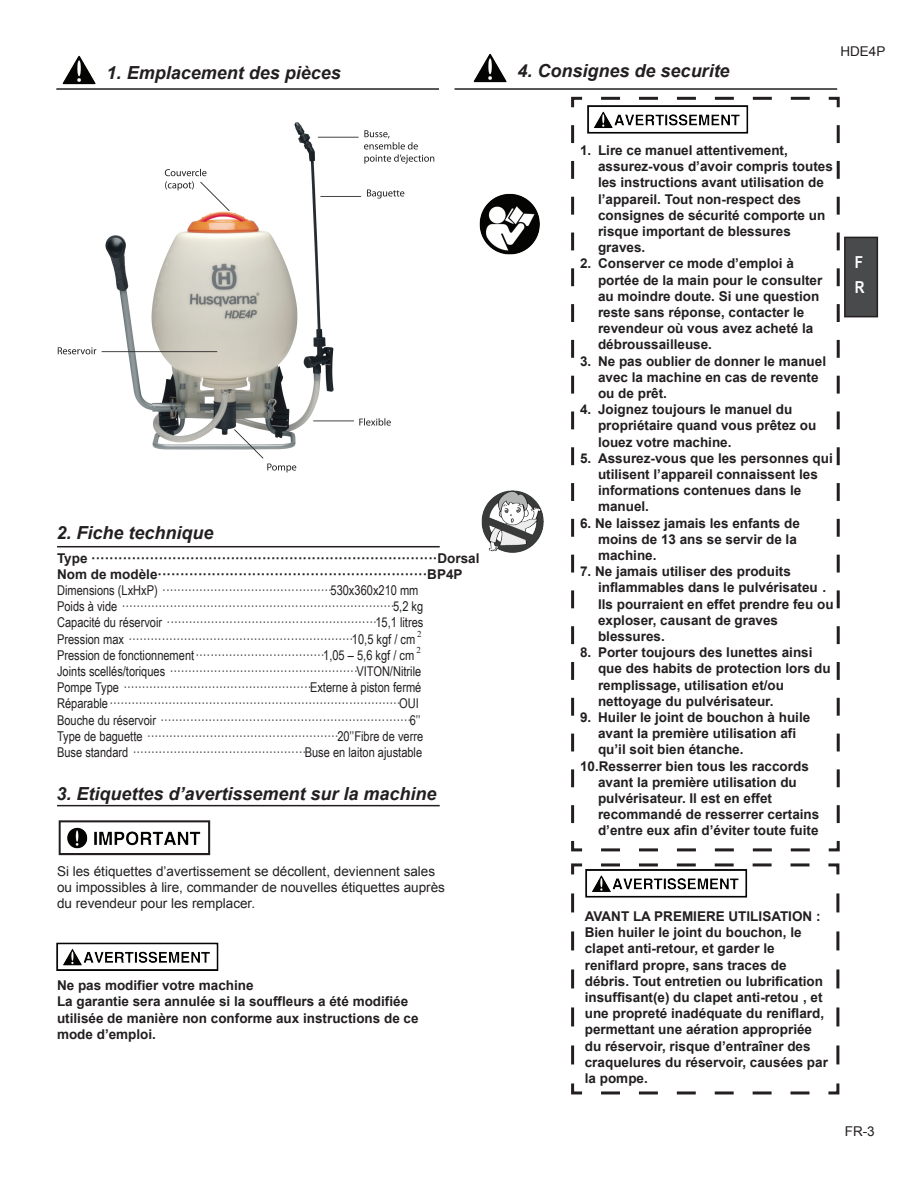
<style>
.page{position:relative;width:918px;height:1188px;background:#fff}
.page>*{position:absolute;margin:0;border:0;box-sizing:border-box;transform-origin:0 0}
.t1{font:italic 700 18px "Arial";color:#231f20}
.t2{font:700 16.5px "Arial Narrow";color:#fff}
.t3{font:700 13.5px/16.2px "Arial";color:#231f20}
.t4{font:13.5px/16.2px "Arial Narrow";color:#231f20}
.t5{font:13.5px "Arial";color:#231f20}
.t6{font:13.5px "Arial";color:#231f20}
.t7{font:9px "Times New Roman";color:#231f20}
.s1{font-style:inherit}
.s2{font-family:"Arial";font-weight:700}
</style>
<div class="page">
<div style="left:845px;top:237px;width:32px;height:80px;background:#494a4b"></div>
<div style="left:844px;top:237px;width:34px;height:80px;border:2px solid #231f20"></div>
<hr style="left:455px;top:88px;width:382px;height:2px;background:#231f20">
<hr style="left:56px;top:88px;width:383px;height:2px;background:#231f20">
<svg style="left:571px;top:96px;width:269px;height:756px"></svg>
<svg style="left:571px;top:863px;width:269px;height:232px"></svg>
<hr style="left:57px;top:546px;width:383px;height:1px;background:#231f20">
<hr style="left:57px;top:805px;width:383px;height:1px;background:#231f20">
<img style="left:479px;top:193px;width:61px;height:62px">
<img style="left:580px;top:96px;width:177px;height:41px">
<img style="left:481px;top:490px;width:63px;height:63px">
<img style="left:58px;top:820px;width:153px;height:36px">
<img style="left:56px;top:55px;width:41px;height:35px">
<img style="left:467px;top:53px;width:41px;height:37px">
<img style="left:578px;top:866px;width:177px;height:35px">
<img style="left:56px;top:942px;width:163px;height:28px">
<img style="left:58px;top:123px;width:377px;height:349px">
<p class="t1" style="left:107px;top:61px;width:236px">1. Emplacement des pièces</p>
<p class="t1" style="left:518px;top:59px;width:214px">4. Consignes de securite</p>
<p class="t6" style="left:840px;top:42px;width:47px">HDE<span class="s1">4P</span></p>
<p class="t1" style="left:56px;top:521px;width:159px">2. Fiche technique</p>
<p class="t3" style="left:57px;top:550px;width:424px">Type ·············································································Dorsal</p>
<p class="t4" style="left:57px;top:565px;width:407px"><span class="s2">Nom de modèle····························································BP4P<br></span>Dimensions (LxHxP) ··············································530x360x210 mm</p>
<p class="t4" style="left:57px;top:598px;width:368px">Poids à vide ··········································································5,2 kg</p>
<p class="t4" style="left:57px;top:614px;width:368px">Capacité du réservoir ·························································15,1 litres</p>
<p class="t4" style="left:57px;top:630px;width:360px">Pression max ·····························································10,5 kgf / cm</p>
<p class="t4" style="left:57px;top:646px;width:359px">Pression de fonctionnement···································1,05 – 5,6 kgf / cm</p>
<p class="t4" style="left:57px;top:663px;width:366px">Joints scellés/toriques ···················································VITON/Nitrile</p>
<p class="t4" style="left:57px;top:679px;width:366px">Pompe Type ···················································Externe à piston fermé</p>
<p class="t4" style="left:57px;top:695px;width:363px">Réparable···············································································OUI</p>
<p class="t4" style="left:57px;top:711px;width:365px">Bouche du réservoir ····································································6’’</p>
<p class="t4" style="left:57px;top:727px;width:368px">Type de baguette ····················································20’’Fibre de verre</p>
<p class="t4" style="left:57px;top:744px;width:367px">Buse standard ···············································Buse en laiton ajustable</p>
<p class="t7" style="left:417px;top:628px;width:6px">2</p>
<p class="t7" style="left:416px;top:644px;width:6px">2</p>
<p class="t1" style="left:56px;top:782px;width:382px">3. Etiquettes d’avertissement sur la machine</p>
<p class="t5" style="left:57px;top:862px;width:380px">Si les étiquettes d’avertissement se décollent, deviennent sales</p>
<p class="t5" style="left:57px;top:878px;width:389px">ou impossibles à lire, commander de nouvelles étiquettes auprès</p>
<p class="t5" style="left:57px;top:894px;width:200px">du revendeur pour les remplacer.</p>
<p class="t3" style="left:57px;top:978px;width:198px">Ne pas modifier votre machine</p>
<p class="t3" style="left:57px;top:994px;width:353px">La garantie sera annulée si la souffleurs a été modifiée</p>
<p class="t3" style="left:57px;top:1010px;width:363px">utilisée de manière non conforme aux instructions de ce</p>
<p class="t3" style="left:57px;top:1026px;width:101px">mode d’emploi.</p>
<p class="t3" style="left:580px;top:143px;width:209px">1. Lire ce manuel attentivement,</p>
<p class="t3" style="left:598px;top:159px;width:236px">assurez-vous d’avoir compris toutes</p>
<p class="t3" style="left:598px;top:175px;width:227px">les instructions avant utilisation de</p>
<p class="t3" style="left:598px;top:191px;width:205px">l’appareil. Tout non-respect des</p>
<p class="t3" style="left:598px;top:207px;width:229px">consignes de sécurité comporte un</p>
<p class="t3" style="left:598px;top:224px;width:194px">risque important de blessures</p>
<p class="t3" style="left:598px;top:240px;width:49px">graves.</p>
<p class="t3" style="left:598px;top:256px;width:226px;text-indent:-18px">2. Conserver ce mode d’emploi à portée de la main pour le consulter au moindre doute. Si une question reste sans réponse, contacter le revendeur où vous avez acheté la</p>
<p class="t3" style="left:598px;top:337px;width:116px">débroussailleuse.</p>
<p class="t3" style="left:580px;top:353px;width:248px">3. Ne pas oublier de donner le manuel</p>
<p class="t3" style="left:598px;top:369px;width:222px">avec la machine en cas de revente ou de prêt.</p>
<p class="t3" style="left:580px;top:402px;width:214px">4. Joignez toujours le manuel du</p>
<p class="t3" style="left:598px;top:418px;width:220px">propriétaire quand vous prêtez ou</p>
<p class="t3" style="left:598px;top:434px;width:135px">louez votre machine.</p>
<p class="t3" style="left:580px;top:450px;width:254px">5. Assurez-vous que les personnes qui</p>
<p class="t3" style="left:598px;top:467px;width:221px">utilisent l’appareil connaissent les</p>
<p class="t3" style="left:598px;top:483px;width:205px">informations contenues dans le</p>
<p class="t3" style="left:598px;top:499px;width:53px">manuel.</p>
<p class="t3" style="left:580px;top:515px;width:221px">6. Ne laissez jamais les enfants de</p>
<p class="t3" style="left:598px;top:531px;width:200px">moins de 13 ans se servir de la</p>
<p class="t3" style="left:598px;top:548px;width:60px">machine.</p>
<p class="t3" style="left:580px;top:564px;width:212px">7. Ne jamais utiliser des produits</p>
<p class="t3" style="left:598px;top:580px;width:230px">inflammables dans le pulvérisateu .</p>
<p class="t3" style="left:598px;top:596px;width:237px">Ils pourraient en effet prendre feu ou</p>
<p class="t3" style="left:598px;top:612px;width:182px">exploser, causant de graves blessures.</p>
<p class="t3" style="left:580px;top:645px;width:234px">8. Porter toujours des lunettes ainsi</p>
<p class="t3" style="left:598px;top:661px;width:234px">que des habits de protection lors du</p>
<p class="t3" style="left:598px;top:677px;width:188px">remplissage, utilisation et/ou</p>
<p class="t3" style="left:598px;top:693px;width:177px">nettoyage du pulvérisateur.</p>
<p class="t3" style="left:580px;top:710px;width:232px">9. Huiler le joint de bouchon à huile</p>
<p class="t3" style="left:598px;top:726px;width:200px">avant la première utilisation afi qu’il soit bien étanche.</p>
<p class="t3" style="left:580px;top:758px;width:230px">10.Resserrer bien tous les raccords</p>
<p class="t3" style="left:598px;top:774px;width:200px">avant la première utilisation du</p>
<p class="t3" style="left:598px;top:791px;width:223px">pulvérisateur. Il est en effet recommandé de resserrer certains</p>
<p class="t3" style="left:598px;top:823px;width:222px">d’entre eux afin d’éviter toute fuite</p>
<p class="t2" style="left:855px;top:250px;width:10px">F</p>
<p class="t2" style="left:855px;top:275px;width:11px">R</p>
<p class="t3" style="left:585px;top:909px;width:237px">AVANT LA PREMIERE UTILISATION :</p>
<p class="t3" style="left:585px;top:925px;width:218px">Bien huiler le joint du bouchon, le</p>
<p class="t3" style="left:585px;top:941px;width:245px">clapet anti-retour, et garder le reniflard propre, sans traces de débris. Tout entretien ou lubrification insuffisant(e) du clapet anti-retou , et une propreté inadéquate du reniflard, permettant une aération appropriée du réservoir, risque d’entraîner des craquelures du réservoir, causées par la pompe.</p>
<p class="t5" style="left:845px;top:1123px;width:31px">FR-3</p>
</div>
